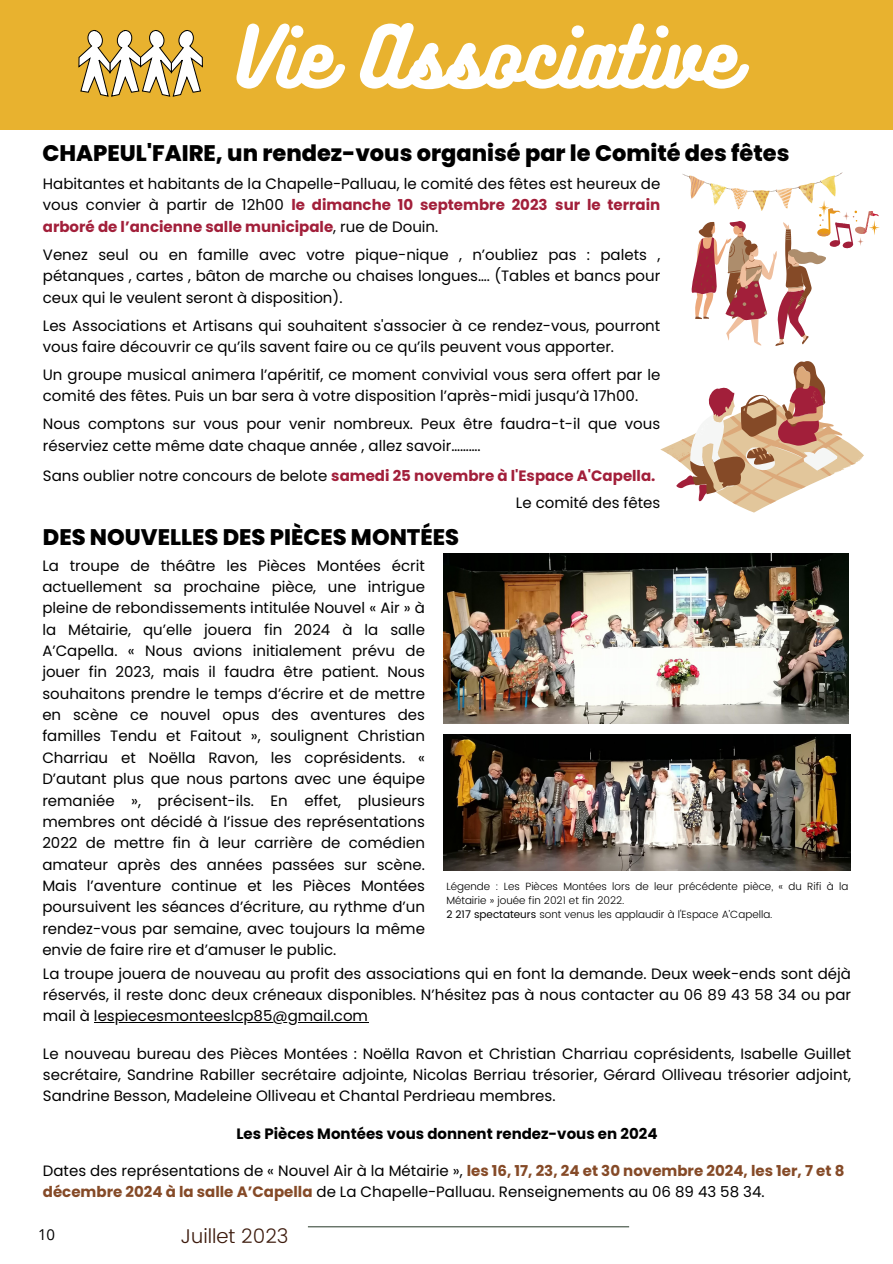
<style>
.page{position:relative;width:893px;height:1264px;background:#fff}
.page>*{position:absolute;margin:0;border:0;box-sizing:border-box;transform-origin:0 0}
.t1{font:75px "Bukhari Script";color:#fff}
.t2{font:800 22.5px "Poppins";color:#000}
.t3{font:300 19.95px "Poppins";color:#3c1a0c}
.t4{font:15px/21.3px "Poppins";color:#000;text-align:justify}
.t5{font:700 15px "Poppins";color:#a21f3a}
.t6{font:700 15px "Poppins";color:#000}
.t7{font:15px "Open Sans";color:#000}
.t8{font:300 10.5px/14px "Poppins";color:#000}
.s1{font-weight:700;color:#a21f3a}
.s2{font-weight:400;color:#000}
.s3{font-weight:700;color:#854a27}
.s4{font-weight:400}
</style>
<div class="page">
<hr style="left:308px;top:1226px;width:321px;height:1px;background:#3e4e40">
<div style="left:0;top:0;width:892px;height:130px;background:#e8b22f"></div>
<svg style="left:79px;top:30px;width:123px;height:66px"></svg>
<img style="left:443px;top:734px;width:407px;height:136px">
<img style="left:443px;top:554px;width:405px;height:169px">
<hr style="left:94px;top:1021px;width:274px;height:1px;background:#000">
<svg style="left:660px;top:361px;width:203px;height:151px"></svg>
<img style="left:682px;top:172px;width:160px;height:28px">
<svg style="left:691px;top:200px;width:188px;height:145px"></svg>
<p class="t1" style="left:235px;top:8px;width:503px">Vie Associative</p>
<p class="t2" style="left:42px;top:138px;width:748px">CHAPEUL'FAIRE, un rendez-vous organisé par le Comité des fêtes</p>
<p class="t4" style="left:43px;top:173px;width:619px">Habitantes et habitants de la Chapelle-Palluau, le comité des fêtes est heureux de vous convier à partir de 12h00 <span class="s1">le dimanche 10 septembre 2023 sur le terrain arboré de l’ancienne salle municipale</span>, rue de Douin.</p>
<p class="t4" style="left:43px;top:244px;width:619px">Venez seul ou en famille avec votre pique-nique , n’oubliez pas : palets , pétanques , cartes , bâton de marche ou chaises longues…. (Tables et bancs pour ceux qui le veulent seront à disposition).</p>
<p class="t4" style="left:43px;top:314px;width:619px">Les Associations et Artisans qui souhaitent s'associer à ce rendez-vous, pourront vous faire découvrir ce qu’ils savent faire ou ce qu’ils peuvent vous apporter.</p>
<p class="t4" style="left:43px;top:364px;width:619px">Un groupe musical animera l’apéritif, ce moment convivial vous sera offert par le comité des fêtes. Puis un bar sera à votre disposition l’après-midi jusqu’à 17h00.</p>
<p class="t4" style="left:43px;top:413px;width:619px">Nous comptons sur vous pour venir nombreux. Peux être faudra-t-il que vous réserviez cette même date chaque année , allez savoir……….</p>
<p class="t5" style="left:43px;top:465px;width:614px"><span class="s2">Sans oublier notre concours de belote</span> samedi 25 novembre à l'Espace A'Capella.</p>
<p class="t4" style="left:516px;top:492px;width:146px">Le comité des fêtes</p>
<p class="t2" style="left:43px;top:521px;width:417px">DES NOUVELLES DES PIÈCES MONTÉES</p>
<p class="t4" style="left:42px;top:554px;width:384px">La troupe de théâtre les Pièces Montées écrit actuellement sa prochaine pièce, une intrigue pleine de rebondissements intitulée Nouvel « Air » à la Métairie, qu’elle jouera fin 2024 à la salle A’Capella. « Nous avions initialement prévu de jouer fin 2023, mais il faudra être patient. Nous souhaitons prendre le temps d’écrire et de mettre en scène ce nouvel opus des aventures des familles Tendu et Faitout », soulignent Christian Charriau et Noëlla Ravon, les coprésidents. « D’autant plus que nous partons avec une équipe remaniée », précisent-ils. En effet, plusieurs membres ont décidé à l’issue des représentations 2022 de mettre fin à leur carrière de comédien amateur après des années passées sur scène.<br>Mais l’aventure continue et les Pièces Montées poursuivent les séances d’écriture, au rythme d’un rendez-vous par semaine, avec toujours la même envie de faire rire et d’amuser le public.</p>
<p class="t4" style="left:43px;top:962px;width:809px">La troupe jouera de nouveau au profit des associations qui en font la demande. Deux week-ends sont déjà réservés, il reste donc deux créneaux disponibles. N’hésitez pas à nous contacter au 06 89 43 58 34 ou par mail à lespiecesmonteeslcp85@gmail.com</p>
<p class="t4" style="left:43px;top:1042px;width:809px">Le nouveau bureau des Pièces Montées : Noëlla Ravon et Christian Charriau coprésidents, Isabelle Guillet secrétaire, Sandrine Rabiller secrétaire adjointe, Nicolas Berriau trésorier, Gérard Olliveau trésorier adjoint, Sandrine Besson, Madeleine Olliveau et Chantal Perdrieau membres.</p>
<p class="t6" style="left:236px;top:1122px;width:422px">Les Pièces Montées vous donnent rendez-vous en 2024</p>
<p class="t4" style="left:43px;top:1160px;width:803px">Dates des représentations de « Nouvel Air à la Métairie », <span class="s3">les 16, 17, 23, 24 et 30 novembre 2024, les 1er, 7 et 8 décembre 2024 à la salle A’Capella</span> de La Chapelle-Palluau. Renseignements au 06 89 43 58 34.</p>
<p class="t8" style="left:446px;top:879px;width:403px">Légende : Les Pièces Montées lors de leur précédente pièce, « du Rifi à la<br>Métairie » jouée fin 2021 et fin 2022.</p>
<p class="t8" style="left:446px;top:907px;width:328px"><span class="s4">2 217 spectateurs</span> sont venus les applaudir à l'Espace A’Capella.</p>
<p class="t7" style="left:38px;top:1224px;width:19px">10</p>
<p class="t3" style="left:180px;top:1224px;width:110px">Juillet 2023</p>
</div>
